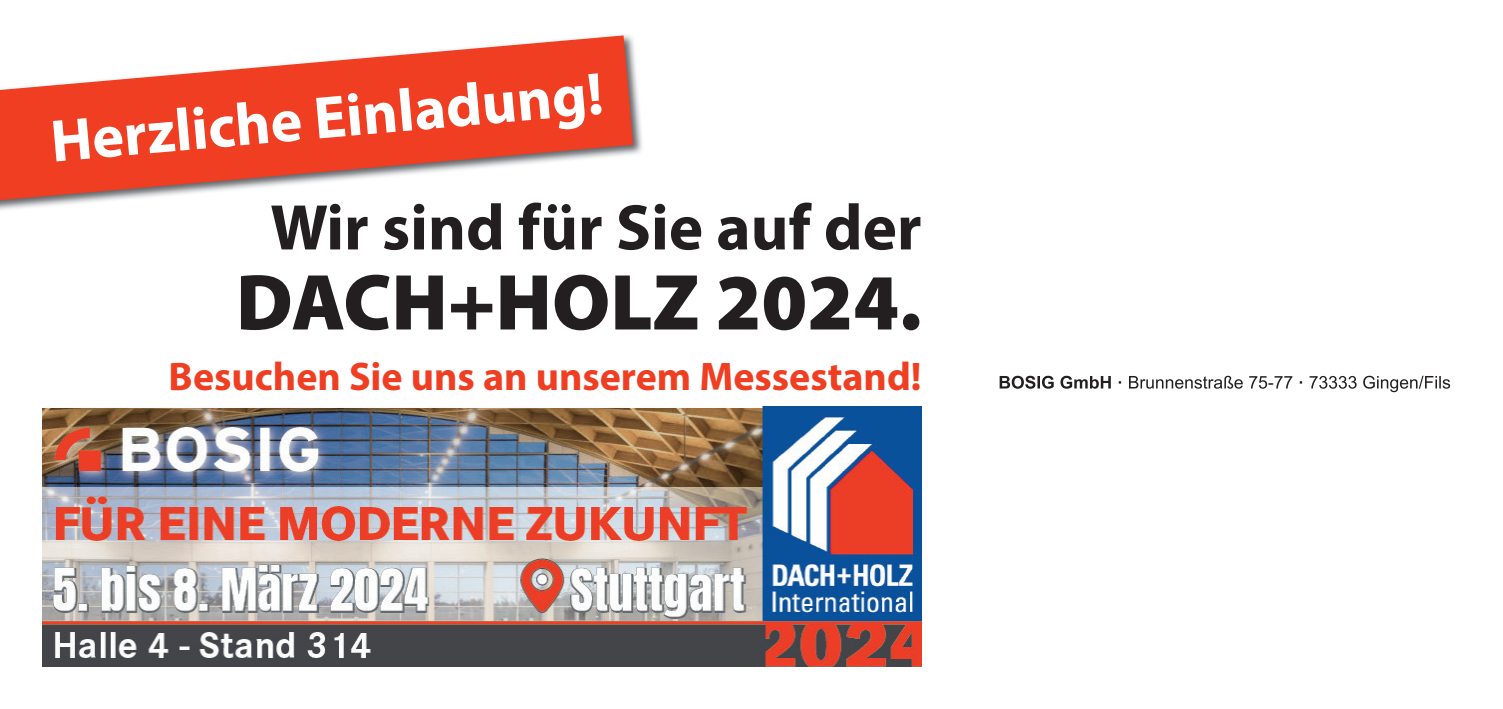
<style>
.page{position:relative;width:1503px;height:709px;background:#fff}
.page>*{position:absolute;margin:0;border:0;box-sizing:border-box;transform-origin:0 0}
.t1{font:900 80px "Myriad Pro";color:#231f20}
.t2{font:700 65px "Myriad Pro";color:#231f20}
.t3{font:700 60.25px "Myriad Pro";color:#fff}
.t4{font:700 40px "Myriad Pro";color:#ef3e22}
</style>
<div class="page">
<img style="left:43px;top:406px;width:878px;height:260px">
<img style="left:0;top:43px;width:642px;height:167px">
<svg style="left:0;top:35px;width:633px;height:165px;fill:#ef3e22"></svg>
<svg style="left:999px;top:376px;width:451px;height:16px"></svg>
<h3 class="t3" style="left:47px;top:102px;width:555px;rotate:-5deg">Herzliche Einladung!</h3>
<h2 class="t2" style="left:270px;top:185px;width:653px">Wir sind für Sie auf der</h2>
<h1 class="t1" style="left:236px;top:249px;width:687px">DACH+HOLZ 2024.</h1>
<p class="t4" style="left:169px;top:350px;width:754px">Besuchen Sie uns an unserem Messestand!</p>
</div>
